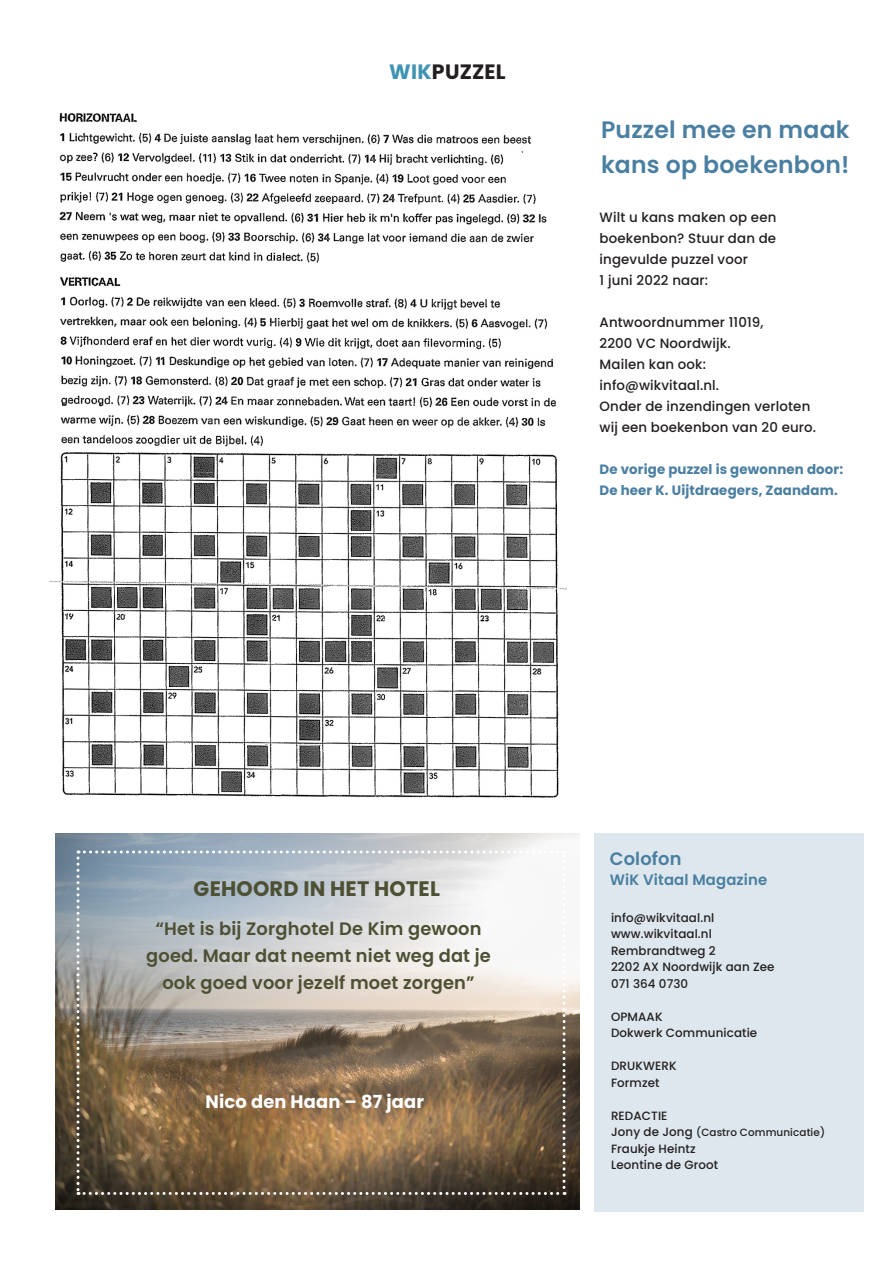
<style>
.page{position:relative;width:893px;height:1263px;background:#fff}
.page>*{position:absolute;margin:0;border:0;box-sizing:border-box;transform-origin:0 0}
.Platte_tekst___AdGro{font:600 23.85px/34.5px "Poppins";letter-spacing:.01em;color:#4a7fa1}
.Platte_tekst___AdGro-2{font:700 21px "Poppins";letter-spacing:.01em;color:#4d5033}
.Platte_tekst___AdGro-3{font:700 20.85px "Poppins";letter-spacing:.01em;color:#231f20}
.Platte_tekst___AdGro-4{font:600 18px/27px "Poppins";letter-spacing:.01em;color:#4d5033;text-align:center}
.Platte_tekst___AdGro-5{font:700 18px "Poppins";letter-spacing:.01em;color:#fff}
.Platte_tekst___AdGro-6{font:600 18px "Poppins";letter-spacing:.01em;color:#4a7fa1}
.Platte_tekst___AdGro-7{font:600 15px "Poppins";letter-spacing:.01em;color:#4a7fa1}
.Platte_tekst___AdGro-8{font:500 13.5px/21px "Poppins";letter-spacing:.01em;color:#231f20}
.Platte_tekst___AdGro-9{font:700 13.5px/21px "Poppins";letter-spacing:.01em;color:#4a7fa1}
.Platte_tekst___AdGro-10{font:500 12px/16.5px "Poppins";letter-spacing:.01em;color:#231f20}
.Platte_tekst___AdGro-11{font:500 10.5px "Poppins";letter-spacing:.01em;color:#231f20}
.s1{color:#3e94b2}
.s2{font-size:12px}
</style>
<div class="page">
<img style="left:55px;top:833px;width:524px;height:377px">
<img style="left:50px;top:113px;width:516px;height:685px">
<div style="left:594px;top:833px;width:269px;height:379px;background:#dde7ed"></div>
<svg style="left:77px;top:850px;width:489px;height:345px;background:#a4998c"></svg>
<p class="Platte_tekst___AdGro-3" style="left:389px;top:60px;width:118px"><span class="s1">WIK</span>PUZZEL</p>
<p class="Platte_tekst___AdGro" style="left:601px;top:113px;width:250px">Puzzel mee en maak kans op boekenbon!</p>
<p class="Platte_tekst___AdGro-8" style="left:600px;top:207px;width:178px">Wilt u kans maken op een boekenbon? Stuur dan de ingevulde puzzel voor<br>1 juni 2022 naar:</p>
<p class="Platte_tekst___AdGro-8" style="left:600px;top:312px;width:165px">Antwoordnummer 11019,<br>2200 VC Noordwijk.<br>Mailen kan ook: info@wikvitaal.nl.</p>
<p class="Platte_tekst___AdGro-8" style="left:600px;top:396px;width:218px">Onder de inzendingen verloten wij een boekenbon van 20 euro.</p>
<p class="Platte_tekst___AdGro-9" style="left:600px;top:459px;width:245px">De vorige puzzel is gewonnen door:<br>De heer K. Uijtdraegers, Zaandam.</p>
<p class="Platte_tekst___AdGro-2" style="left:194px;top:876px;width:248px">GEHOORD IN HET HOTEL</p>
<p class="Platte_tekst___AdGro-4" style="left:146px;top:915px;width:346px">“Het is bij Zorghotel De Kim gewoon goed. Maar dat neemt niet weg dat je ook goed voor jezelf moet zorgen”</p>
<p class="Platte_tekst___AdGro-5" style="left:206px;top:1091px;width:220px">Nico den Haan – 87 jaar</p>
<p class="Platte_tekst___AdGro-6" style="left:610px;top:848px;width:73px">Colofon</p>
<p class="Platte_tekst___AdGro-7" style="left:610px;top:871px;width:159px">WiK Vitaal Magazine</p>
<p class="Platte_tekst___AdGro-10" style="left:611px;top:909px;width:105px">info@wikvitaal.nl</p>
<p class="Platte_tekst___AdGro-10" style="left:611px;top:926px;width:102px">www.wikvitaal.nl</p>
<p class="Platte_tekst___AdGro-10" style="left:611px;top:942px;width:106px">Rembrandtweg 2</p>
<p class="Platte_tekst___AdGro-10" style="left:611px;top:959px;width:165px">2202 AX Noordwijk aan Zee<br>071 364 0730</p>
<p class="Platte_tekst___AdGro-10" style="left:611px;top:1008px;width:53px">OPMAAK</p>
<p class="Platte_tekst___AdGro-10" style="left:611px;top:1025px;width:148px">Dokwerk Communicatie</p>
<p class="Platte_tekst___AdGro-10" style="left:611px;top:1058px;width:67px">DRUKWERK</p>
<p class="Platte_tekst___AdGro-10" style="left:611px;top:1074px;width:50px">Formzet</p>
<p class="Platte_tekst___AdGro-10" style="left:611px;top:1107px;width:58px">REDACTIE</p>
<p class="Platte_tekst___AdGro-11" style="left:611px;top:1126px;width:216px"><span class="s2">Jony de Jong</span> (Castro Communicatie)</p>
<p class="Platte_tekst___AdGro-10" style="left:611px;top:1140px;width:86px">Fraukje Heintz</p>
<p class="Platte_tekst___AdGro-10" style="left:611px;top:1157px;width:109px">Leontine de Groot</p>
</div>
